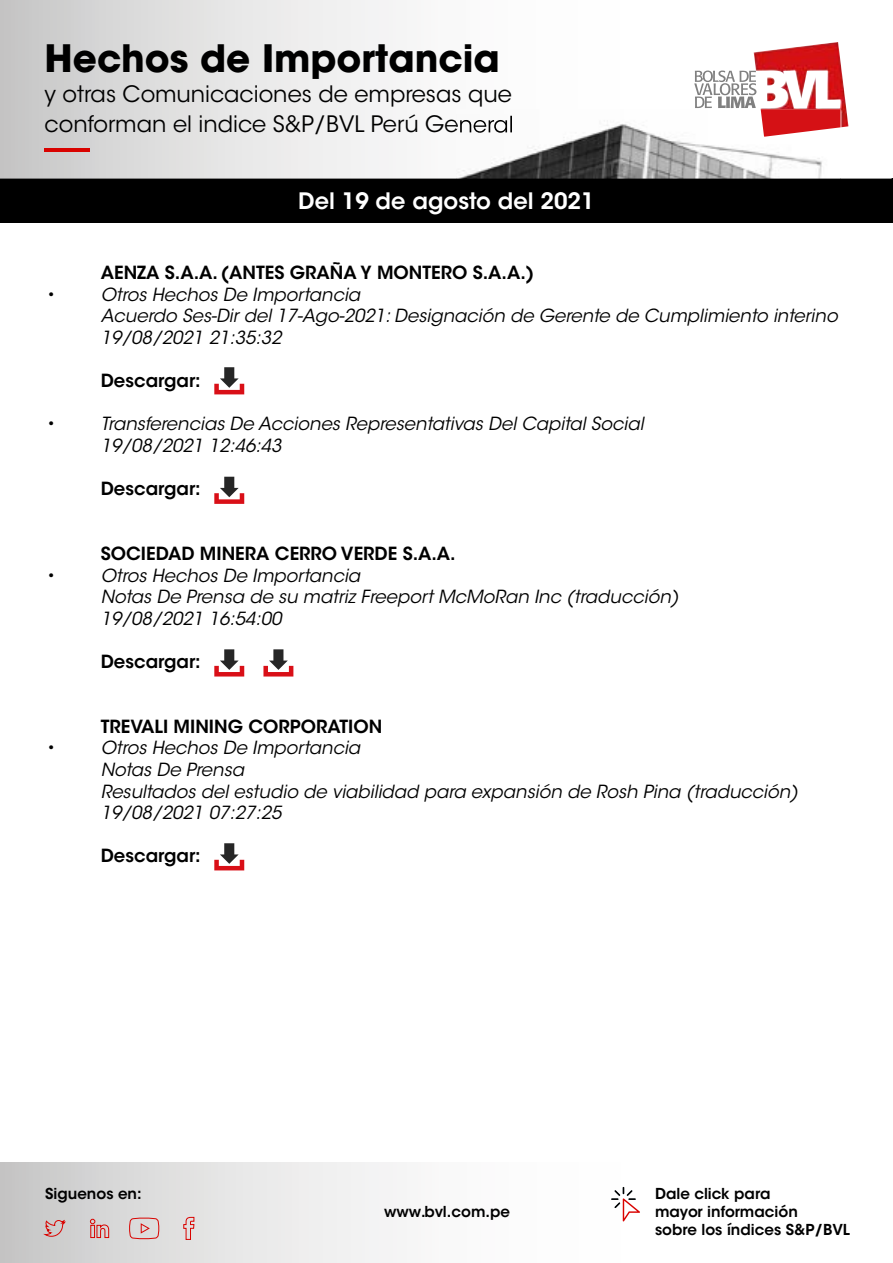
<style>
.page{position:relative;width:893px;height:1263px;background:#fff}
.page>*{position:absolute;margin:0;border:0;box-sizing:border-box;transform-origin:0 0}
.t1{font:700 37.5px "ITC Avant Garde Std";color:#000}
.t2{font:22.5px/30px "ITC Avant Garde Std";color:#000}
.t3{font:600 22.5px "ITC Avant Garde Std";color:#fff}
.t4{font:italic 18px/21.6px "ITC Avant Garde Std";color:#000}
.t5{font:600 18px "ITC Avant Garde Std";color:#000}
.t6{font:18px "ITC Avant Garde Std";color:#000}
.t7{font:600 15px/18px "ITC Avant Garde Std";color:#000}
</style>
<div class="page">
<div style="left:0;top:179px;width:893px;height:44px;background:#000"></div>
<svg style="left:0;top:0;width:892px;height:179px"></svg>
<img style="left:754px;top:42px;width:94px;height:85px">
<svg style="left:694px;top:71px;width:62px;height:37px"></svg>
<img style="left:456px;top:109px;width:384px;height:70px">
<img style="left:456px;top:115px;width:56px;height:20px">
<img style="left:456px;top:116px;width:56px;height:17px">
<img style="left:761px;top:109px;width:79px;height:28px">
<hr style="left:45px;top:148px;width:45px;height:3px;background:#d90300">
<svg style="left:1px;top:1162px;width:623px;height:101px"></svg>
<svg style="left:44px;top:1216px;width:151px;height:24px;background:#d7c1c0"></svg>
<svg style="left:611px;top:1187px;width:29px;height:34px"></svg>
<svg style="left:214px;top:367px;width:30px;height:27px"></svg>
<svg style="left:214px;top:477px;width:30px;height:27px"></svg>
<svg style="left:214px;top:649px;width:30px;height:27px"></svg>
<svg style="left:214px;top:843px;width:30px;height:27px"></svg>
<svg style="left:263px;top:649px;width:30px;height:27px"></svg>
<h1 class="t1" style="left:45px;top:34px;width:457px">Hechos de Importancia</h1>
<p class="t2" style="left:45px;top:80px;width:470px">y otras Comunicaciones de empresas que conforman el indice S&amp;P/BVL Perú General</p>
<p class="t3" style="left:298px;top:187px;width:298px">Del 19 de agosto del 2021</p>
<p class="t5" style="left:101px;top:261px;width:435px">AENZA S.A.A. (ANTES GRAÑA Y MONTERO S.A.A.)</p>
<p class="t6" style="left:47px;top:283px;width:10px">•</p>
<p class="t4" style="left:101px;top:284px;width:738px">Otros Hechos De Importancia<br>Acuerdo Ses-Dir del 17-Ago-2021: Designación de Gerente de Cumplimiento interino<br>19/08/2021 21:35:32</p>
<p class="t5" style="left:101px;top:369px;width:102px">Descargar:</p>
<p class="t6" style="left:47px;top:413px;width:10px">•</p>
<p class="t4" style="left:101px;top:413px;width:544px">Transferencias De Acciones Representativas Del Capital Social<br>19/08/2021 12:46:43</p>
<p class="t5" style="left:101px;top:477px;width:102px">Descargar:</p>
<p class="t5" style="left:101px;top:542px;width:356px">SOCIEDAD MINERA CERRO VERDE S.A.A.</p>
<p class="t6" style="left:47px;top:564px;width:10px">•</p>
<p class="t4" style="left:101px;top:565px;width:579px">Otros Hechos De Importancia<br>Notas De Prensa de su matriz Freeport McMoRan Inc (traducción)<br>19/08/2021 16:54:00</p>
<p class="t5" style="left:101px;top:650px;width:102px">Descargar:</p>
<p class="t5" style="left:101px;top:715px;width:283px">TREVALI MINING CORPORATION</p>
<p class="t6" style="left:47px;top:737px;width:10px">•</p>
<p class="t4" style="left:101px;top:737px;width:699px">Otros Hechos De Importancia<br>Notas De Prensa<br>Resultados del estudio de viabilidad para expansión de Rosh Pina (traducción)<br>19/08/2021 07:27:25</p>
<p class="t5" style="left:101px;top:844px;width:102px">Descargar:</p>
<p class="t7" style="left:45px;top:1185px;width:98px">Siguenos en:</p>
<p class="t7" style="left:655px;top:1185px;width:196px">Dale click para<br>mayor información<br>sobre los índices S&amp;P/BVL</p>
<p class="t7" style="left:384px;top:1203px;width:127px">www.bvl.com.pe</p>
</div>
